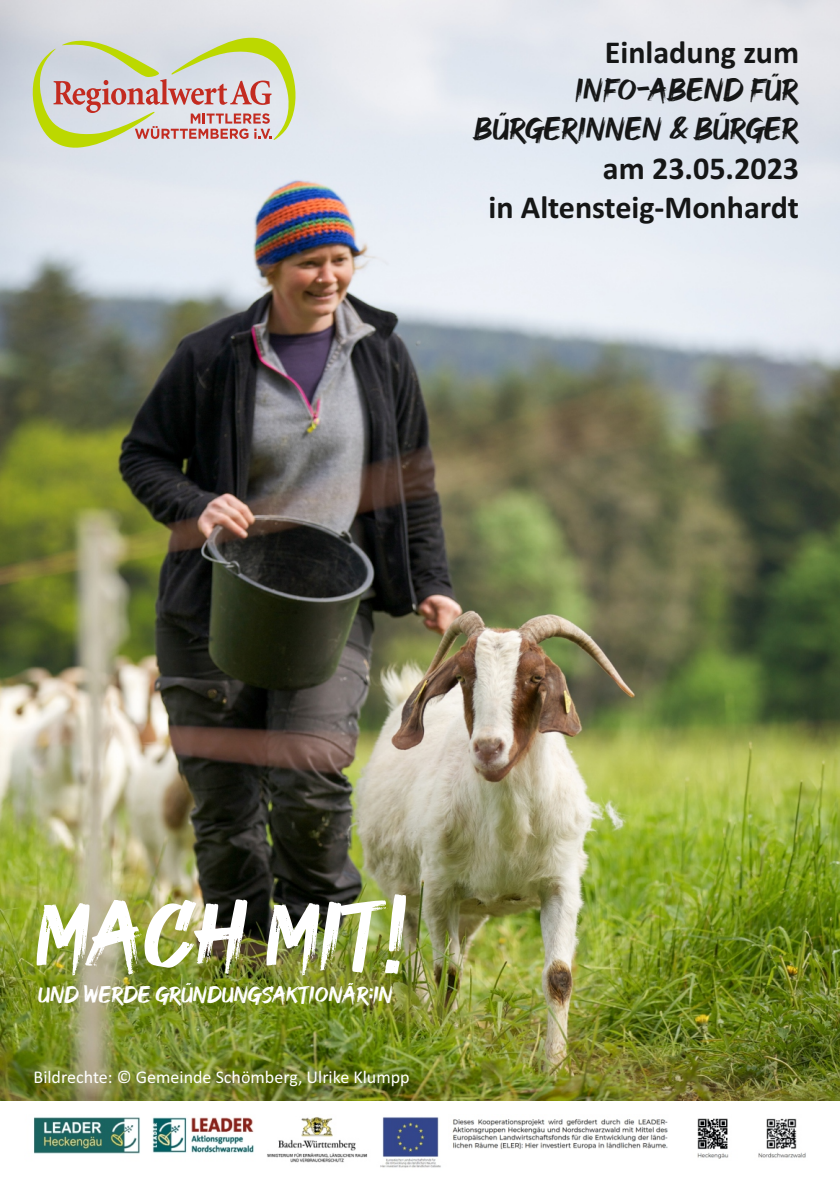
<style>
.page{position:relative;width:840px;height:1191px;background:#fff}
.page>*{position:absolute;margin:0;border:0;box-sizing:border-box;transform-origin:0 0}
.t1{font:92.8px "GOODBRUSH";color:#fff}
.t2{font:700 32px/39px "Calibri";color:#151616;text-align:right}
.t3{font:32px/38.6px "GOODBRUSH";color:#151616;text-align:right}
.t4{font:23.2px "GOODBRUSH";color:#fff}
.t5{font:18px "Calibri";color:#fff}
</style>
<div class="page">
<img style="left:0;top:0;width:839px;height:1101px">
<svg style="left:25px;top:35px;width:278px;height:114px"></svg>
<img style="left:33px;top:1117px;width:408px;height:51px">
<img style="left:452px;top:1118px;width:354px;height:41px">
<p class="t2" style="left:604px;top:35px;width:196px">Einladung zum</p>
<p class="t3" style="left:474px;top:71px;width:326px">INFO-ABEND FÜR<br>BÜRGERINNEN &amp; BÜRGER</p>
<p class="t2" style="left:488px;top:152px;width:312px">am 23.05.2023<br>in Altensteig-Monhardt</p>
<h1 class="t1" style="left:36px;top:900px;width:371px">MACH MIT!</h1>
<p class="t4" style="left:38px;top:986px;width:356px">UND WERDE GRÜNDUNGSAKTIONÄR:IN</p>
<p class="t5" style="left:34px;top:1069px;width:377px">Bildrechte: © Gemeinde Schömberg, Ulrike Klumpp</p>
</div>
